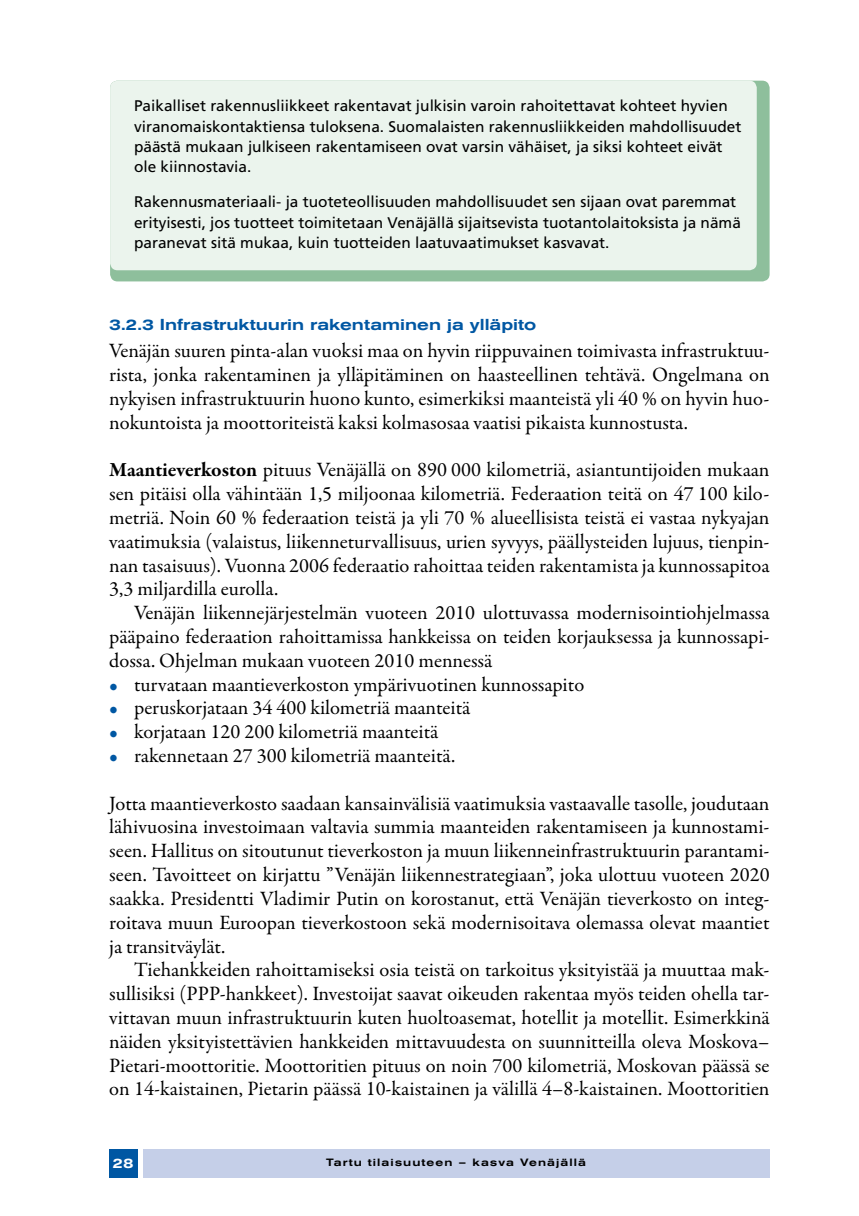
<style>
.page{position:relative;width:859px;height:1216px;background:#fff}
.page>*{position:absolute;margin:0;border:0;box-sizing:border-box;transform-origin:0 0}
.t1{font:20.47px/23.8px "Garamond Premr Pro";color:#000;text-align:justify}
.t2{font:500 expanded 15.75px "Akzidenz Grotesk BE";color:#0057a3}
.t3{font:15.4px/20.3px "Frutiger";color:#000}
.t4{font:500 expanded 14px "Akzidenz Grotesk BE";color:#fff}
.t5{font:500 expanded 10.5px "Akzidenz Grotesk BE";letter-spacing:.1em;color:#000}
.s1{font-weight:700}
.s2{color:#0057a3}
</style>
<div class="page">
<div style="left:109px;top:1149px;width:28px;height:28px;background:#0057a3"></div>
<div style="left:143px;top:1149px;width:626px;height:28px;background:#c5cfe8"></div>
<div style="left:110px;top:81px;width:659px;height:200px;background:#8ebf9c;border-radius:7px"></div>
<div style="left:110px;top:81px;width:646px;height:189px;background:#ebf4ed;border-radius:7px"></div>
<p class="t3" style="left:134px;top:96px;width:608px">Paikalliset rakennusliikkeet rakentavat julkisin varoin rahoitettavat kohteet hyvien viranomaiskontaktiensa tuloksena. Suomalaisten rakennusliikkeiden mahdollisuudet päästä mukaan julkiseen rakentamiseen ovat varsin vähäiset, ja siksi kohteet eivät ole kiinnostavia.</p>
<p class="t3" style="left:134px;top:192px;width:608px">Rakennusmateriaali- ja tuoteteollisuuden mahdollisuudet sen sijaan ovat paremmat erityisesti, jos tuotteet toimitetaan Venäjällä sijaitsevista tuotantolaitoksista ja nämä paranevat sitä mukaa, kuin tuotteiden laatuvaatimukset kasvavat.</p>
<p class="t2" style="left:109px;top:315px;width:428px">3.2.3 Infrastruktuurin rakentaminen ja ylläpito</p>
<p class="t1" style="left:109px;top:339px;width:661px">Venäjän suuren pinta-alan vuoksi maa on hyvin riippuvainen toimivasta infrastruktuu&shy;rista, jonka rakentaminen ja ylläpitäminen on haasteellinen tehtävä. Ongelmana on nykyisen infrastruktuurin huono kunto, esimerkiksi maanteistä yli 40 % on hyvin huo&shy;nokuntoista ja moottoriteistä kaksi kolmasosaa vaatisi pikaista kunnostusta.</p>
<p class="t1" style="left:109px;top:458px;width:661px"><span class="s1">Maantieverkoston</span> pituus Venäjällä on 890 000 kilometriä, asiantuntijoiden mukaan sen pitäisi olla vähintään 1,5 miljoonaa kilometriä. Federaation teitä on 47 100 kilo&shy;metriä. Noin 60 % federaation teistä ja yli 70 % alueellisista teistä ei vastaa nykyajan vaatimuksia (valaistus, liikenneturvallisuus, urien syvyys, päällysteiden lujuus, tienpin&shy;nan tasaisuus). Vuonna 2006 federaatio rahoittaa teiden rakentamista ja kunnossapitoa 3,3 miljardilla eurolla.</p>
<p class="t1" style="left:109px;top:601px;width:661px;text-indent:25px">Venäjän liikennejärjestelmän vuoteen 2010 ulottuvassa modernisointiohjelmassa pääpaino federaation rahoittamissa hankkeissa on teiden korjauksessa ja kunnossapi&shy;dossa. Ohjelman mukaan vuoteen 2010 mennessä</p>
<p class="t1" style="left:109px;top:672px;width:476px"><span class="s2">•</span> turvataan maantieverkoston ympärivuotinen kunnossapito</p>
<p class="t1" style="left:109px;top:696px;width:362px"><span class="s2">•</span> peruskorjataan 34 400 kilometriä maanteitä</p>
<p class="t1" style="left:109px;top:720px;width:330px"><span class="s2">•</span> korjataan 120 200 kilometriä maanteitä</p>
<p class="t1" style="left:109px;top:744px;width:347px"><span class="s2">•</span> rakennetaan 27 300 kilometriä maanteitä.</p>
<p class="t1" style="left:109px;top:791px;width:661px">Jotta maantieverkosto saadaan kansainvälisiä vaatimuksia vastaavalle tasolle, joudutaan lähivuosina investoimaan valtavia summia maanteiden rakentamiseen ja kunnostami&shy;seen. Hallitus on sitoutunut tieverkoston ja muun liikenneinfrastruktuurin parantami&shy;seen. Tavoitteet on kirjattu ”Venäjän liikennestrategiaan”, joka ulottuu vuoteen 2020 saakka. Presidentti Vladimir Putin on korostanut, että Venäjän tieverkosto on integ&shy;roitava muun Euroopan tieverkostoon sekä modernisoitava olemassa olevat maantiet ja transitväylät.</p>
<p class="t1" style="left:109px;top:958px;width:661px;text-indent:25px">Tiehankkeiden rahoittamiseksi osia teistä on tarkoitus yksityistää ja muuttaa mak&shy;sullisiksi (PPP-hankkeet). Investoijat saavat oikeuden rakentaa myös teiden ohella tar&shy;vittavan muun infrastruktuurin kuten huoltoasemat, hotellit ja motellit. Esimerkkinä näiden yksityistettävien hankkeiden mittavuudesta on suunnitteilla oleva Moskova– Pietari-moottoritie. Moottoritien pituus on noin 700 kilometriä, Moskovan päässä se on 14-kaistainen, Pietarin päässä 10-kaistainen ja välillä 4–8-kaistainen. Moottoritien</p>
<p class="t4" style="left:112px;top:1154px;width:21px">28</p>
<p class="t5" style="left:326px;top:1155px;width:261px">Tartu tilaisuuteen – kasva Venäjällä</p>
</div>
